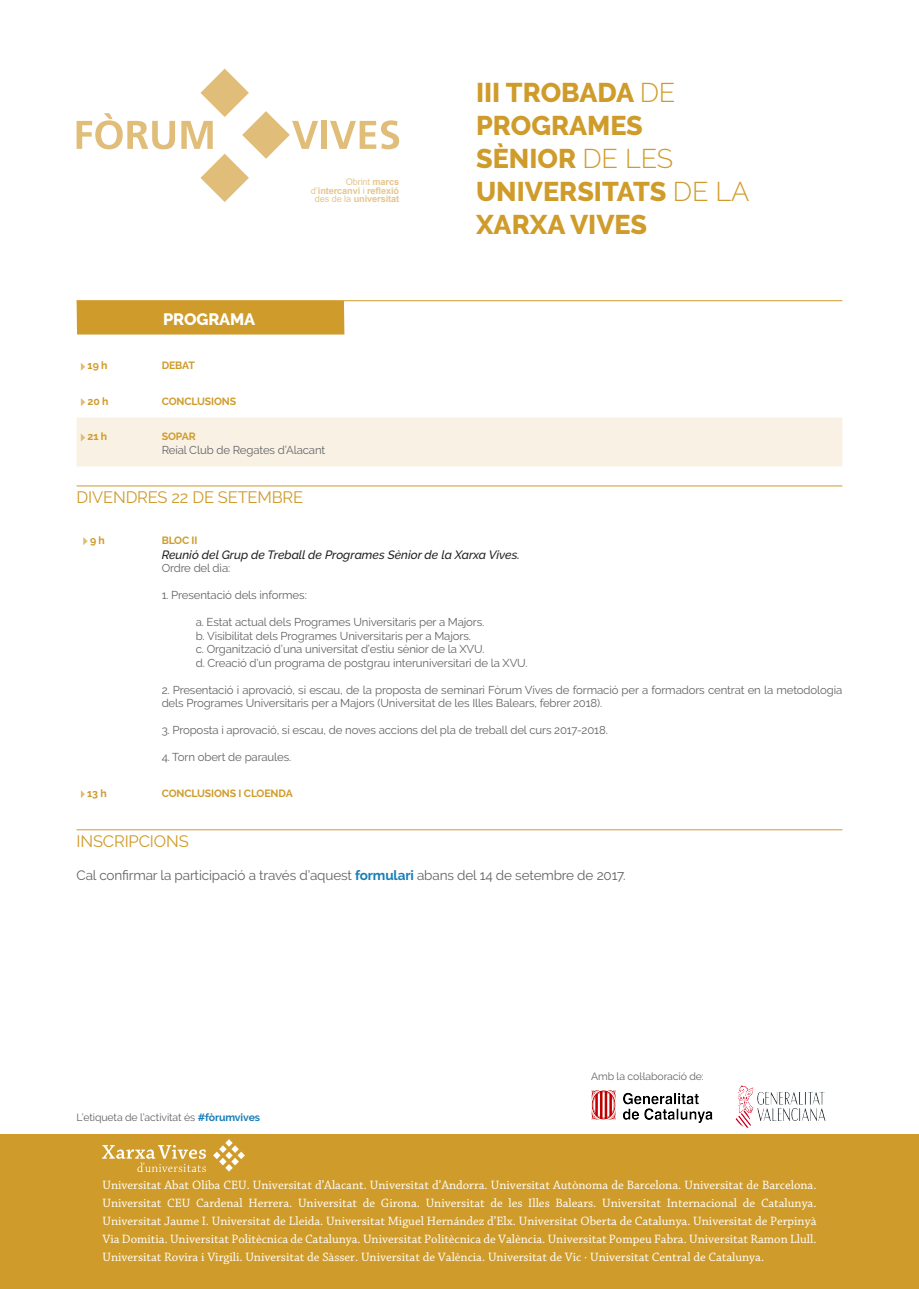
<style>
.page{position:relative;width:919px;height:1289px;background:#fff}
.page>*{position:absolute;margin:0;border:0;box-sizing:border-box;transform-origin:0 0}
.t1{font:800 27px/33px "Raleway";color:#cf9b2a}
.titol_amb_linia{font:16.5px "Raleway";letter-spacing:-.01em;color:#cf9b2a}
.t2{font:800 16.5px "Raleway";letter-spacing:-.01em;color:#fff}
.t3{font:13.5px "Raleway";letter-spacing:-.01em;color:#636366}
.t4{font:12.75px/18px "Chaparral Pro";color:#fff;text-align:justify}
._2_títol{font:italic 500 12px "Raleway";color:#231f20}
.ponent{font:11.4px/13.5px "Raleway";letter-spacing:-.01em;color:#636366}
._1_títol{font:700 10.5px "Raleway";letter-spacing:-.01em;color:#cf9b2a}
.t5{font:10.5px "Raleway";letter-spacing:-.01em;color:#636366}
.t6{font:700 9.15px/8.6px "Arial";letter-spacing:-.01em;color:#e5c68c;text-align:right}
.s1{font-weight:400}
.s2{font-weight:300}
.s3{font-weight:700;color:#197eb7}
</style>
<div class="page">
<svg style="left:77px;top:113px;width:98px;height:36px"></svg>
<div style="left:321px;top:121px;width:6px;height:28px;background:#e1bd7a"></div>
<svg style="left:330px;top:120px;width:69px;height:29px"></svg>
<svg style="left:181px;top:69px;width:137px;height:133px"></svg>
<img style="left:591px;top:1090px;width:121px;height:32px">
<img style="left:735px;top:1085px;width:91px;height:43px">
<div style="left:0;top:1134px;width:918px;height:154px;background:#cf9b2a"></div>
<svg style="left:83px;top:537px;width:5px;height:8px"></svg>
<img style="left:102px;top:1139px;width:142px;height:32px">
<svg style="left:81px;top:363px;width:4px;height:8px"></svg>
<svg style="left:81px;top:398px;width:4px;height:8px"></svg>
<div style="left:77px;top:417px;width:765px;height:49px;background:#f9f2e4"></div>
<hr style="left:77px;top:485px;width:765px;height:1px;background:#cf9b2a">
<hr style="left:77px;top:829px;width:765px;height:1px;background:#cf9b2a">
<hr style="left:77px;top:300px;width:765px;height:1px;background:#cf9b2a">
<div style="left:77px;top:301px;width:267px;height:33px;background:#cf9b2a"></div>
<p class="t2" style="left:163px;top:310px;width:93px">PROGRAMA</p>
<p class="t6" style="left:311px;top:178px;width:90px"><span class="s1">Obrint</span> marcs <span class="s1">d’</span>intercanvi <span class="s1">i</span> reflexió <span class="s1">des de la</span> universitat</p>
<p class="_1_títol" style="left:88px;top:359px;width:21px">19 h</p>
<p class="_1_títol" style="left:162px;top:359px;width:35px">DEBAT</p>
<p class="_1_títol" style="left:88px;top:395px;width:22px">20 h</p>
<p class="_1_títol" style="left:162px;top:395px;width:76px">CONCLUSIONS</p>
<p class="_1_títol" style="left:88px;top:430px;width:21px">21 h</p>
<p class="_1_títol" style="left:162px;top:430px;width:36px">SOPAR</p>
<p class="ponent" style="left:162px;top:443px;width:165px">Reial Club de Regates d’Alacant</p>
<p class="titol_amb_linia" style="left:77px;top:488px;width:228px">DIVENDRES 22 DE SETEMBRE</p>
<p class="t1" style="left:476px;top:76px;width:275px">III TROBADA <span class="s2">DE<br></span>PROGRAMES<br>SÈNIOR <span class="s2">DE LES<br></span>UNIVERSITATS <span class="s2">DE LA<br></span>XARXA VIVES</p>
<p class="_1_títol" style="left:90px;top:534px;width:16px">9 h</p>
<p class="_1_títol" style="left:162px;top:534px;width:37px">BLOC II</p>
<p class="_2_títol" style="left:162px;top:547px;width:359px">Reunió del Grup de Treball de Programes Sènior de la Xarxa Vives.</p>
<p class="ponent" style="left:162px;top:561px;width:70px">Ordre del dia:</p>
<p class="ponent" style="left:162px;top:588px;width:147px">1. Presentació dels informes:</p>
<p class="ponent" style="left:196px;top:615px;width:290px">a. Estat actual dels Programes Universitaris per a Majors.</p>
<p class="ponent" style="left:196px;top:629px;width:277px">b. Visibilitat dels Programes Universitaris per a Majors.</p>
<p class="ponent" style="left:196px;top:642px;width:290px">c. Organització d’una universitat d’estiu sènior de la XVU.</p>
<p class="ponent" style="left:196px;top:656px;width:333px">d. Creació d’un programa de postgrau interuniversitari de la XVU.</p>
<p class="ponent" style="left:162px;top:683px;width:682px">2. Presentació i aprovació, si escau, de la proposta de seminari Fòrum Vives de formació per a formadors centrat en la metodologia dels Programes Universitaris per a Majors (Universitat de les Illes Balears, febrer 2018).</p>
<p class="ponent" style="left:162px;top:723px;width:447px">3. Proposta i aprovació, si escau, de noves accions del pla de treball del curs 2017-2018.</p>
<p class="ponent" style="left:162px;top:750px;width:131px">4. Torn obert de paraules.</p>
<p class="_1_títol" style="left:87px;top:787px;width:21px">13 h</p>
<p class="_1_títol" style="left:162px;top:787px;width:133px">CONCLUSIONS I CLOENDA</p>
<p class="titol_amb_linia" style="left:77px;top:831px;width:114px">INSCRIPCIONS</p>
<p class="t3" style="left:77px;top:867px;width:550px">Cal confirmar la participació a través d’aquest <span class="s3">formulari</span> abans del 14 de setembre de 2017.</p>
<p class="t5" style="left:77px;top:1111px;width:185px">L’etiqueta de l’activitat és <span class="s3">#fòrumvives</span></p>
<p class="t5" style="left:591px;top:1070px;width:114px">Amb la col·laboració de:</p>
<p class="t4" style="left:102px;top:1176px;width:715px">Universitat Abat Oliba CEU. Universitat d’Alacant. Universitat d’Andorra. Universitat Autònoma de Barcelona. Universitat de Barcelona.<br>Universitat CEU Cardenal Herrera. Universitat de Girona. Universitat de les Illes Balears. Universitat Internacional de Catalunya.<br>Universitat Jaume I. Universitat de Lleida. Universitat Miguel Hernández d’Elx. Universitat Oberta de Catalunya. Universitat de Perpinyà Via Domitia. Universitat Politècnica de Catalunya. Universitat Politècnica de València. Universitat Pompeu Fabra. Universitat Ramon Llull.<br>Universitat Rovira i Virgili. Universitat de Sàsser. Universitat de València. Universitat de Vic · Universitat Central de Catalunya.</p>
</div>
